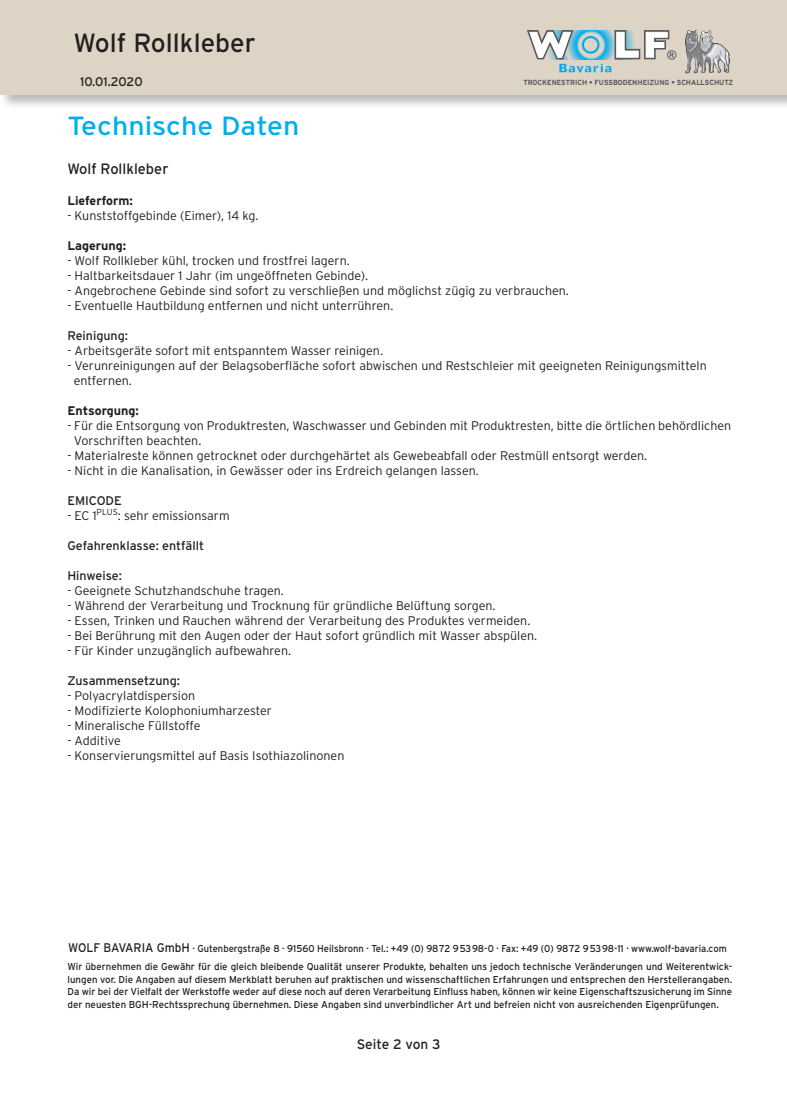
<style>
.page{position:relative;width:787px;height:1095px;background:#fff}
.page>*{position:absolute;margin:0;border:0;box-sizing:border-box;transform-origin:0 0}
.t1{font:26.25px "Interstate";color:#00aeef;scale:1.09 1}
.t2{font:26.25px "Interstate";color:#231f20}
.t3{font:15px "Interstate";color:#231f20}
.t4{font:13.75px "Interstate";letter-spacing:-.005em;color:#231f20}
.t5{font:300 12.5px/15px "Interstate";color:#231f20}
.t6{font:12.5px "Interstate";color:#231f20}
.t7{font:700 12.5px "Interstate";color:#231f20}
.t8{font:10px/12.5px "Interstate";color:#231f20;text-align:justify}
.t9{font:10px/18.4px "Interstate";color:#231f20;scale:.94 1}
.t10{font:700 7.5px "Interstate";color:#57585a;scale:.93 1}
.s1{font-size:12.5px}
</style>
<div class="page">
<div style="left:0;top:0;width:787px;height:110px;background:#231f20;opacity:.3"></div>
<div style="left:0;top:0;width:787px;height:94px;background:#ded4c6"></div>
<img style="left:685px;top:30px;width:45px;height:44px">
<svg style="left:527px;top:30px;width:149px;height:42px"></svg>
<h1 class="t2" style="left:73px;top:26px;width:184px">Wolf Rollkleber</h1>
<p class="t6" style="left:80px;top:74px;width:64px">10.01.2020</p>
<p class="t10" style="left:523px;top:77px;width:227px">TROCKENESTRICH • FUSSBODENHEIZUNG • SCHALLSCHUTZ</p>
<h1 class="t1" style="left:67px;top:109px;width:214px">Technische Daten</h1>
<p class="t3" style="left:67px;top:159px;width:103px">Wolf Rollkleber</p>
<p class="t7" style="left:67px;top:193px;width:67px">Lieferform:</p>
<p class="t5" style="left:67px;top:208px;width:193px">- Kunststoffgebinde (Eimer), 14 kg.</p>
<p class="t7" style="left:67px;top:238px;width:60px">Lagerung:</p>
<p class="t5" style="left:67px;top:253px;width:284px">- Wolf Rollkleber kühl, trocken und frostfrei lagern.</p>
<p class="t5" style="left:67px;top:268px;width:302px">- Haltbarkeitsdauer 1 Jahr (im ungeöffneten Gebinde).</p>
<p class="t5" style="left:67px;top:283px;width:503px">- Angebrochene Gebinde sind sofort zu verschließen und möglichst zügig zu verbrauchen.</p>
<p class="t5" style="left:67px;top:298px;width:327px">- Eventuelle Hautbildung entfernen und nicht unterrühren.</p>
<p class="t6" style="left:67px;top:328px;width:62px">Reinigung:</p>
<p class="t5" style="left:67px;top:343px;width:317px">- Arbeitsgeräte sofort mit entspanntem Wasser reinigen.</p>
<p class="t5" style="left:74px;top:358px;width:634px;text-indent:-7px">- Verunreinigungen auf der Belagsoberfläche sofort abwischen und Restschleier mit geeigneten Reinigungsmitteln entfernen.</p>
<p class="t7" style="left:67px;top:403px;width:73px">Entsorgung:</p>
<p class="t5" style="left:74px;top:418px;width:659px;text-indent:-7px">- Für die Entsorgung von Produktresten, Waschwasser und Gebinden mit Produktresten, bitte die örtlichen behördlichen<br>Vorschriften beachten.</p>
<p class="t5" style="left:67px;top:448px;width:581px">- Materialreste können getrocknet oder durchgehärtet als Gewebeabfall oder Restmüll entsorgt werden.</p>
<p class="t5" style="left:67px;top:463px;width:413px">- Nicht in die Kanalisation, in Gewässer oder ins Erdreich gelangen lassen.</p>
<p class="t6" style="left:67px;top:493px;width:56px">EMICODE</p>
<p class="t5" style="left:67px;top:508px;width:164px">- EC 1<sup>PLUS</sup>: sehr emissionsarm</p>
<p class="t6" style="left:67px;top:538px;width:138px">Gefahrenklasse: entfällt</p>
<p class="t6" style="left:67px;top:568px;width:56px">Hinweise:</p>
<p class="t5" style="left:67px;top:583px;width:218px">- Geeignete Schutzhandschuhe tragen.</p>
<p class="t5" style="left:67px;top:598px;width:430px">- Während der Verarbeitung und Trocknung für gründliche Belüftung sorgen.</p>
<p class="t5" style="left:67px;top:613px;width:464px">- Essen, Trinken und Rauchen während der Verarbeitung des Produktes vermeiden.</p>
<p class="t5" style="left:67px;top:628px;width:471px">- Bei Berührung mit den Augen oder der Haut sofort gründlich mit Wasser abspülen.</p>
<p class="t5" style="left:67px;top:643px;width:225px">- Für Kinder unzugänglich aufbewahren.</p>
<p class="t6" style="left:67px;top:673px;width:114px">Zusammensetzung:</p>
<p class="t5" style="left:67px;top:688px;width:129px">- Polyacrylatdispersion</p>
<p class="t5" style="left:67px;top:703px;width:206px">- Modifizierte Kolophoniumharzester</p>
<p class="t5" style="left:67px;top:718px;width:135px">- Mineralische Füllstoffe</p>
<p class="t5" style="left:67px;top:733px;width:55px">- Additive</p>
<p class="t5" style="left:67px;top:748px;width:278px">- Konservierungsmittel auf Basis Isothiazolinonen</p>
<p class="t9" style="left:68px;top:939px;width:708px"><span class="s1">WOLF BAVARIA GmbH</span> · Gutenbergstraße 8 · 91560 Heilsbronn · Tel.: +49 (0) 9872 95398-0 · Fax: +49 (0) 9872 95398-11 · www.wolf-bavaria.com<br>Wir übernehmen die Gewähr für die gleich bleibende Qualität unserer Produkte, behalten uns jedoch technische Veränderungen und Weiterentwick-</p>
<p class="t8" style="left:68px;top:973px;width:666px">lungen vor. Die Angaben auf diesem Merkblatt beruhen auf praktischen und wissenschaftlichen Erfahrungen und entsprechen den Herstellerangaben.<br>Da wir bei der Vielfalt der Werkstoffe weder auf diese noch auf deren Verarbeitung Einfluss haben, können wir keine Eigenschaftszusicherung im Sinne der neuesten BGH-Rechtssprechung übernehmen. Diese Angaben sind unverbindlicher Art und befreien nicht von ausreichenden Eigenprüfungen.</p>
<p class="t4" style="left:357px;top:1036px;width:85px">Seite 2 von 3</p>
</div>
